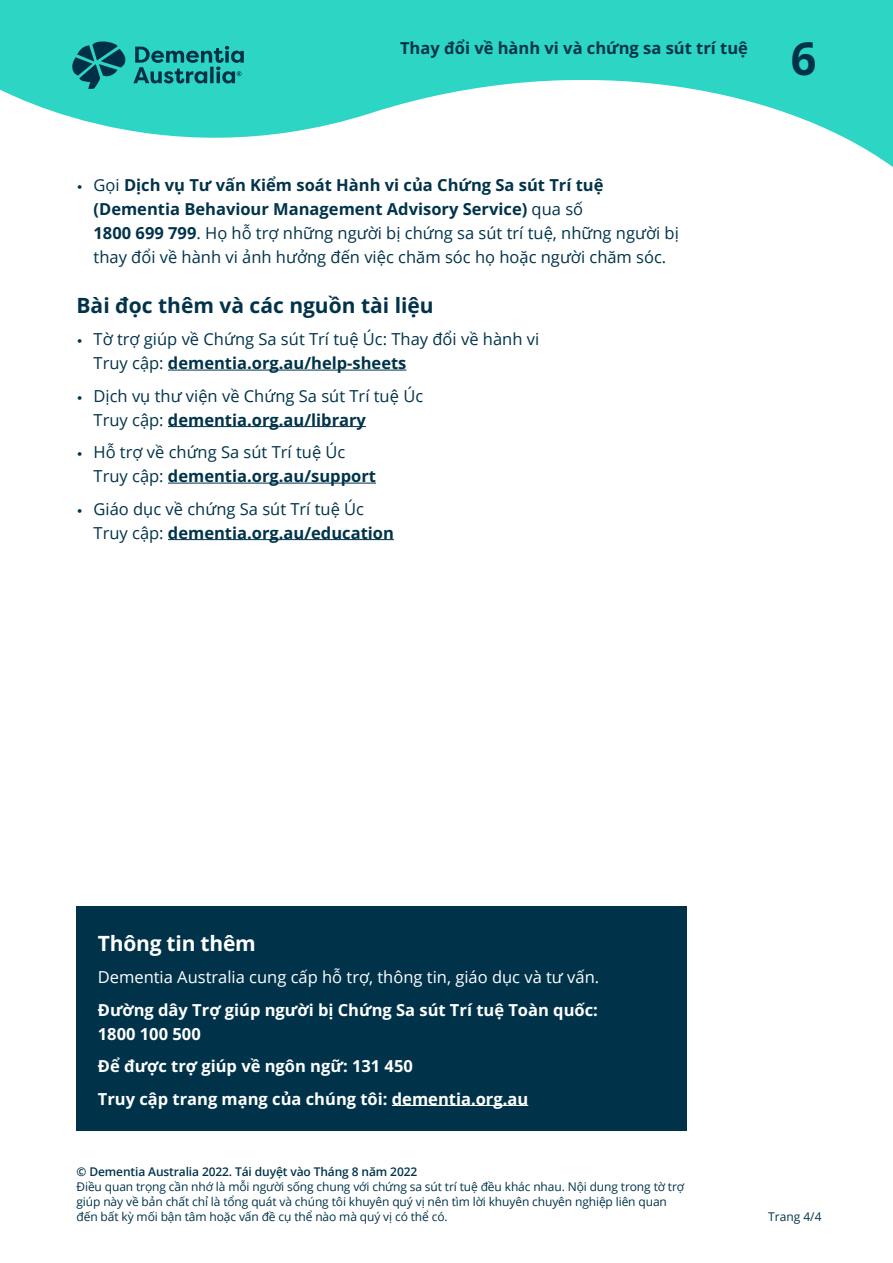
<style>
.page{position:relative;width:893px;height:1263px;background:#fff}
.page>*{position:absolute;margin:0;border:0;box-sizing:border-box;transform-origin:0 0}
.t1{font:700 45px "Open Sans";color:#00334a}
.t2{font:700 21px "Open Sans";color:#00334a}
.t3{font:700 21px "Open Sans";letter-spacing:-.01em;color:#fff}
.t4{font:16.5px/24px "Open Sans";color:#00334a}
.t5{font:700 16.5px/24px "Open Sans";color:#fff}
.t6{font:16.5px "Open Sans";color:#fff}
.t7{font:700 16.5px "Open Sans";color:#00334a}
.t8{font:12px/15px "Open Sans";letter-spacing:-.01em;color:#00334a}
.t9{font:600 12px "Open Sans";letter-spacing:-.01em;color:#00334a}
.s1{font-family:"Filson Pro"}
.s2{font-weight:700}
</style>
<div class="page">
<svg style="left:0;top:0;width:893px;height:167px;fill:#2cd5c4"></svg>
<svg style="left:72px;top:41px;width:172px;height:48px;background:#1d9d9a"></svg>
<div style="left:77px;top:907px;width:610px;height:71px;background:#00334a"></div>
<div style="left:77px;top:977px;width:610px;height:89px;background:#00334a"></div>
<div style="left:77px;top:1066px;width:610px;height:65px;background:#00334a"></div>
<hr style="left:392px;top:1105px;width:136px;height:1px;background:#fff">
<hr style="left:168px;top:370px;width:238px;height:1px;background:#00334a">
<hr style="left:168px;top:426px;width:198px;height:1px;background:#00334a">
<hr style="left:168px;top:483px;width:208px;height:1px;background:#00334a">
<hr style="left:168px;top:539px;width:226px;height:1px;background:#00334a">
<p class="t7" style="left:400px;top:37px;width:349px">Thay đổi về hành vi và chứng sa sút trí tuệ</p>
<h1 class="t1" style="left:791px;top:27px;width:27px">6</h1>
<p class="t4" style="left:94px;top:173px;width:587px;text-indent:-17px"><span class="s1">•</span> Gọi <span class="s2">Dịch vụ Tư vấn Kiểm soát Hành vi của Chứng Sa sút Trí tuệ (Dementia Behaviour Management Advisory Service)</span> qua số<br><span class="s2">1800 699 799</span>. Họ hỗ trợ những người bị chứng sa sút trí tuệ, những người bị thay đổi về hành vi ảnh hưởng đến việc chăm sóc họ hoặc người chăm sóc.</p>
<p class="t2" style="left:77px;top:290px;width:359px">Bài đọc thêm và các nguồn tài liệu</p>
<p class="t4" style="left:94px;top:327px;width:447px;text-indent:-17px"><span class="s1">•</span> Tờ trợ giúp về Chứng Sa sút Trí tuệ Úc: Thay đổi về hành vi<br>Truy cập: <span class="s2">dementia.org.au/help-sheets</span></p>
<p class="t4" style="left:94px;top:383px;width:331px;text-indent:-17px"><span class="s1">•</span> Dịch vụ thư viện về Chứng Sa sút Trí tuệ Úc<br>Truy cập: <span class="s2">dementia.org.au/library</span></p>
<p class="t4" style="left:94px;top:440px;width:284px;text-indent:-17px"><span class="s1">•</span> Hỗ trợ về chứng Sa sút Trí tuệ Úc<br>Truy cập: <span class="s2">dementia.org.au/support</span></p>
<p class="t4" style="left:94px;top:496px;width:302px;text-indent:-17px"><span class="s1">•</span> Giáo dục về chứng Sa sút Trí tuệ Úc<br>Truy cập: <span class="s2">dementia.org.au/education</span></p>
<p class="t3" style="left:98px;top:928px;width:160px">Thông tin thêm</p>
<p class="t6" style="left:98px;top:966px;width:503px">Dementia Australia cung cấp hỗ trợ, thông tin, giáo dục và tư vấn.</p>
<p class="t5" style="left:98px;top:997px;width:502px">Đường dây Trợ giúp người bị Chứng Sa sút Trí tuệ Toàn quốc:<br>1800 100 500</p>
<p class="t5" style="left:98px;top:1049px;width:432px;line-height:32.5px">Để được trợ giúp về ngôn ngữ: 131 450<br>Truy cập trang mạng của chúng tôi: dementia.org.au</p>
<p class="t9" style="left:77px;top:1163px;width:342px">© Dementia Australia 2022. Tái duyệt vào Tháng 8 năm 2022</p>
<p class="t8" style="left:77px;top:1178px;width:609px">Điều quan trọng cần nhớ là mỗi người sống chung với chứng sa sút trí tuệ đều khác nhau. Nội dung trong tờ trợ giúp này về bản chất chỉ là tổng quát và chúng tôi khuyên quý vị nên tìm lời khuyên chuyên nghiệp liên quan đến bất kỳ mối bận tâm hoặc vấn đề cụ thể nào mà quý vị có thể có.</p>
<p class="t8" style="left:768px;top:1209px;width:55px">Trang 4/4</p>
</div>
